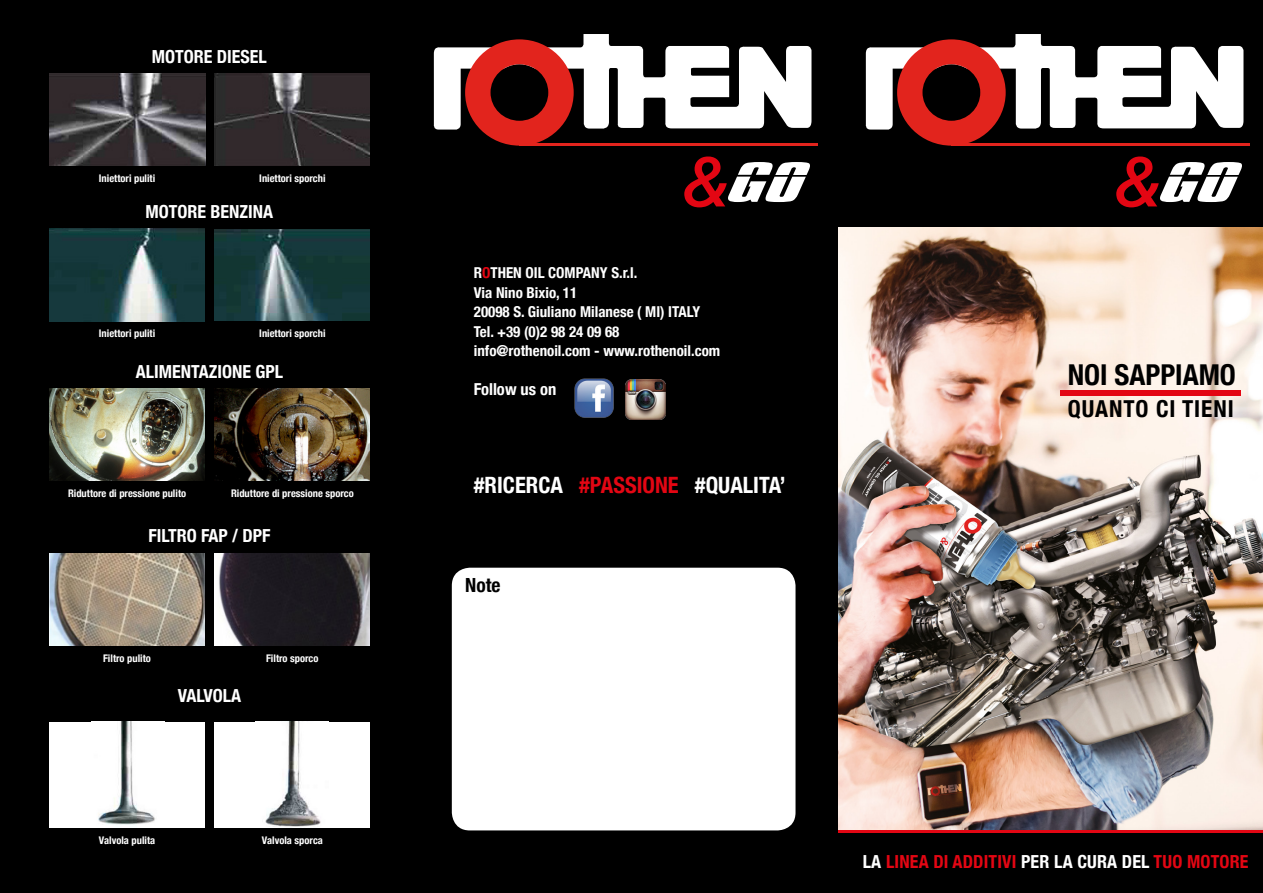
<style>
.page{position:relative;width:1263px;height:893px;background:#000}
.page>*{position:absolute;margin:0;border:0;box-sizing:border-box;transform-origin:0 0}
.t1{font:700 condensed 28.8px "Helvetica Neue";color:#000}
.t2{font:700 condensed 23.4px "Helvetica Neue";letter-spacing:.04em;color:#000}
.t3{font:700 condensed 22.5px "Helvetica Neue";color:#fff}
.t4{font:700 condensed 19.5px "Helvetica Neue";color:#000}
.t5{font:700 condensed 18px "Helvetica Neue";color:#fff}
.t6{font:700 condensed 18px "Helvetica Neue";letter-spacing:.01em;color:#e30613}
.t7{font:700 condensed 16.5px "Helvetica Neue";color:#fff}
.t8{font:700 condensed 15px/19.5px "Helvetica Neue";color:#fff}
.t9{font:700 condensed 10.5px "Helvetica Neue";color:#fff}
.s1{color:#e30613}
.s2{color:#fff}
</style>
<div class="page">
<div style="left:214px;top:722px;width:156px;height:106px;background:#fff"></div>
<div style="left:49px;top:722px;width:156px;height:106px;background:#fff"></div>
<img style="left:839px;top:227px;width:424px;height:603px">
<svg style="left:865px;top:34px;width:378px;height:112px"></svg>
<hr style="left:951px;top:143px;width:298px;height:3px;background:#e2241d">
<svg style="left:1116px;top:156px;width:126px;height:51px"></svg>
<div style="left:1060px;top:390px;width:181px;height:5px;background:#e30613"></div>
<hr style="left:839px;top:830px;width:424px;height:3px;background:#e30613">
<img style="left:214px;top:74px;width:156px;height:91px">
<img style="left:50px;top:74px;width:155px;height:92px">
<img style="left:214px;top:229px;width:156px;height:92px">
<img style="left:49px;top:229px;width:156px;height:92px">
<img style="left:214px;top:389px;width:156px;height:91px">
<img style="left:49px;top:388px;width:156px;height:93px">
<img style="left:214px;top:554px;width:156px;height:91px">
<img style="left:49px;top:553px;width:156px;height:93px">
<img style="left:98px;top:722px;width:58px;height:103px">
<img style="left:265px;top:722px;width:56px;height:105px">
<img style="left:574px;top:378px;width:40px;height:40px">
<img style="left:625px;top:379px;width:40px;height:40px">
<div style="left:452px;top:568px;width:343px;height:262px;background:#fff;border-radius:18px"></div>
<svg style="left:433px;top:34px;width:378px;height:112px"></svg>
<hr style="left:519px;top:143px;width:298px;height:3px;background:#e2241d">
<svg style="left:684px;top:156px;width:126px;height:51px"></svg>
<h3 class="t5" style="left:152px;top:42px;width:116px">MOTORE DIESEL</h3>
<p class="t9" style="left:99px;top:170px;width:58px">Iniettori puliti</p>
<p class="t9" style="left:259px;top:170px;width:68px">Iniettori sporchi</p>
<h3 class="t5" style="left:146px;top:197px;width:129px">MOTORE BENZINA</h3>
<p class="t9" style="left:99px;top:325px;width:58px">Iniettori puliti</p>
<p class="t9" style="left:259px;top:325px;width:68px">Iniettori sporchi</p>
<h3 class="t5" style="left:136px;top:356px;width:149px">ALIMENTAZIONE GPL</h3>
<p class="t9" style="left:68px;top:484px;width:120px">Riduttore di pressione pulito</p>
<p class="t9" style="left:231px;top:484px;width:124px">Riduttore di pressione sporco</p>
<h3 class="t5" style="left:148px;top:521px;width:123px">FILTRO FAP / DPF</h3>
<p class="t9" style="left:103px;top:649px;width:49px">Filtro pulito</p>
<p class="t9" style="left:266px;top:649px;width:54px">Filtro sporco</p>
<h3 class="t5" style="left:178px;top:681px;width:65px">VALVOLA</h3>
<p class="t9" style="left:99px;top:831px;width:58px">Valvola pulita</p>
<p class="t9" style="left:262px;top:831px;width:62px">Valvola sporca</p>
<h3 class="t8" style="left:474px;top:262px;width:248px">R<span class="s1">O</span>THEN OIL COMPANY S.r.l.<br>Via Nino Bixio, 11<br>20098 S. Giuliano Milanese ( MI) ITALY<br>Tel. +39 (0)2 98 24 09 68 info@rothenoil.com - www.rothenoil.com</h3>
<h3 class="t7" style="left:474px;top:375px;width:84px">Follow us on</h3>
<h3 class="t3" style="left:474px;top:466px;width:313px">#RICERCA <span class="s1">#PASSIONE</span> #QUALITA’</h3>
<h3 class="t4" style="left:465px;top:569px;width:37px">Note</h3>
<h1 class="t1" style="left:1068px;top:351px;width:170px">NOI SAPPIAMO</h1>
<h2 class="t2" style="left:1068px;top:389px;width:168px">QUANTO CI TIENI</h2>
<h3 class="t6" style="left:863px;top:846px;width:387px"><span class="s2">LA</span> LINEA DI ADDITIVI <span class="s2">PER LA CURA DEL</span> TUO MOTORE</h3>
</div>
